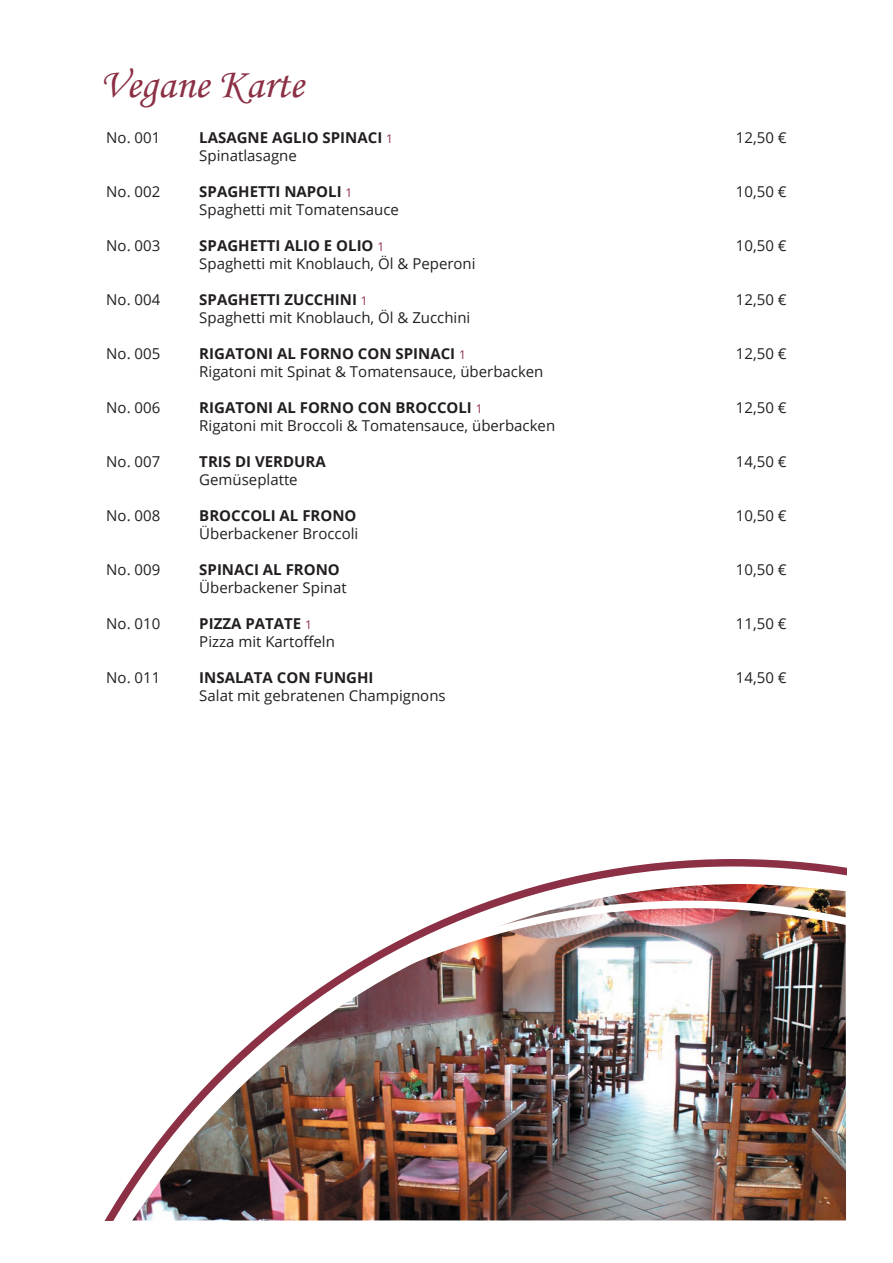
<style>
.page{position:relative;width:893px;height:1263px;background:#fff}
.page>*{position:absolute;margin:0;border:0;box-sizing:border-box;transform-origin:0 0}
.t1{font:42px "Monotype Corsiva";color:#8c3045}
.t2{font:15px "Open Sans";color:#231f20}
.t3{font:700 15px "Open Sans";color:#231f20}
.s1{font-weight:400;font-size:12px;color:#8c3045}
</style>
<div class="page">
<img style="left:105px;top:859px;width:741px;height:361px">
<h1 class="t1" style="left:100px;top:59px;width:206px">Vegane Karte</h1>
<p class="t2" style="left:106px;top:127px;width:55px">No. 001</p>
<p class="t3" style="left:199px;top:127px;width:195px">LASAGNE AGLIO SPINACI <span class="s1">1</span></p>
<p class="t2" style="left:736px;top:127px;width:52px">12,50 €</p>
<p class="t2" style="left:199px;top:145px;width:99px">Spinatlasagne</p>
<p class="t2" style="left:106px;top:181px;width:55px">No. 002</p>
<p class="t3" style="left:199px;top:181px;width:155px">SPAGHETTI NAPOLI <span class="s1">1</span></p>
<p class="t2" style="left:736px;top:181px;width:52px">10,50 €</p>
<p class="t2" style="left:199px;top:199px;width:201px">Spaghetti mit Tomatensauce</p>
<p class="t2" style="left:106px;top:235px;width:55px">No. 003</p>
<p class="t3" style="left:199px;top:235px;width:186px">SPAGHETTI ALIO E OLIO <span class="s1">1</span></p>
<p class="t2" style="left:736px;top:235px;width:52px">10,50 €</p>
<p class="t2" style="left:199px;top:253px;width:278px">Spaghetti mit Knoblauch, Öl &amp; Peperoni</p>
<p class="t2" style="left:106px;top:289px;width:55px">No. 004</p>
<p class="t3" style="left:199px;top:289px;width:170px">SPAGHETTI ZUCCHINI <span class="s1">1</span></p>
<p class="t2" style="left:736px;top:289px;width:52px">12,50 €</p>
<p class="t2" style="left:199px;top:307px;width:273px">Spaghetti mit Knoblauch, Öl &amp; Zucchini</p>
<p class="t2" style="left:106px;top:343px;width:55px">No. 005</p>
<p class="t3" style="left:199px;top:343px;width:268px">RIGATONI AL FORNO CON SPINACI <span class="s1">1</span></p>
<p class="t2" style="left:736px;top:343px;width:52px">12,50 €</p>
<p class="t2" style="left:199px;top:361px;width:346px">Rigatoni mit Spinat &amp; Tomatensauce, überbacken</p>
<p class="t2" style="left:106px;top:397px;width:55px">No. 006</p>
<p class="t3" style="left:199px;top:397px;width:285px">RIGATONI AL FORNO CON BROCCOLI <span class="s1">1</span></p>
<p class="t2" style="left:736px;top:397px;width:52px">12,50 €</p>
<p class="t2" style="left:199px;top:415px;width:357px">Rigatoni mit Broccoli &amp; Tomatensauce, überbacken</p>
<p class="t2" style="left:106px;top:451px;width:55px">No. 007</p>
<p class="t3" style="left:199px;top:451px;width:128px">TRIS DI VERDURA</p>
<p class="t2" style="left:736px;top:451px;width:52px">14,50 €</p>
<p class="t2" style="left:199px;top:469px;width:100px">Gemüseplatte</p>
<p class="t2" style="left:106px;top:505px;width:55px">No. 008</p>
<p class="t3" style="left:199px;top:505px;width:159px">BROCCOLI AL FRONO</p>
<p class="t2" style="left:736px;top:505px;width:52px">10,50 €</p>
<p class="t2" style="left:199px;top:523px;width:161px">Überbackener Broccoli</p>
<p class="t2" style="left:106px;top:559px;width:55px">No. 009</p>
<p class="t3" style="left:199px;top:559px;width:142px">SPINACI AL FRONO</p>
<p class="t2" style="left:736px;top:559px;width:52px">10,50 €</p>
<p class="t2" style="left:199px;top:577px;width:149px">Überbackener Spinat</p>
<p class="t2" style="left:106px;top:613px;width:55px">No. 010</p>
<p class="t3" style="left:199px;top:613px;width:114px">PIZZA PATATE <span class="s1">1</span></p>
<p class="t2" style="left:736px;top:613px;width:52px">11,50 €</p>
<p class="t2" style="left:199px;top:631px;width:137px">Pizza mit Kartoffeln</p>
<p class="t2" style="left:106px;top:667px;width:55px">No. 011</p>
<p class="t3" style="left:199px;top:667px;width:176px">INSALATA CON FUNGHI</p>
<p class="t2" style="left:736px;top:667px;width:52px">14,50 €</p>
<p class="t2" style="left:199px;top:685px;width:248px">Salat mit gebratenen Champignons</p>
</div>
